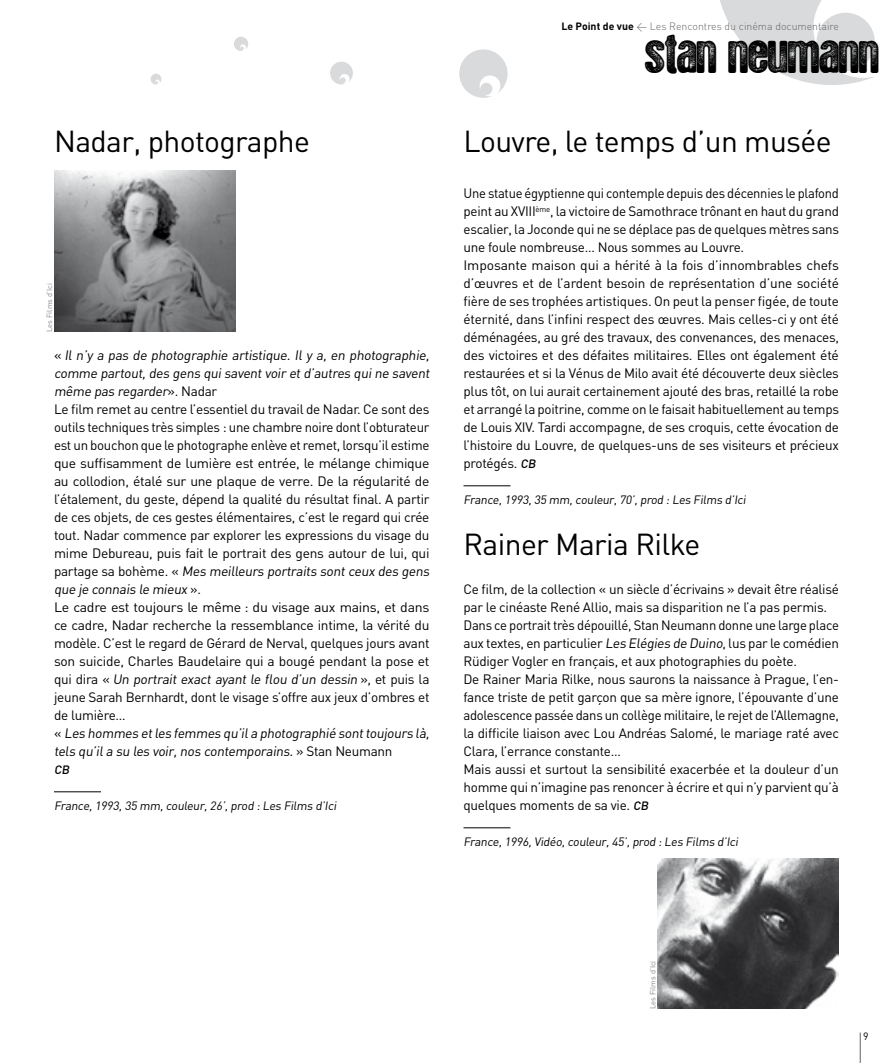
<style>
.page{position:relative;width:893px;height:1063px;background:#fff}
.page>*{position:absolute;margin:0;border:0;box-sizing:border-box;transform-origin:0 0}
.t1{font:43.5px "Hotel Coral Essex";color:#000}
.t2{font:30px "DIN";letter-spacing:-.02em;color:#000}
.t3{font:13.5px/18px "DIN";letter-spacing:-.02em;color:#000}
.t4{font:13.5px/18px "DIN";letter-spacing:-.02em;color:#000;scale:.96 1}
.t5{font:13.5px/18px "DIN Regular Alternate";color:#000}
.t6{font:13.5px/18px "DIN";letter-spacing:-.02em;color:#000;text-align:justify;scale:1.05 1}
.t7{font:12px "DIN";color:#000}
.t8{font:500 12px "DIN";color:#000}
.t9{font:300 10.5px "DIN";color:#646567}
.t10{font:7.5px "DIN";color:#878889}
.s1{font-family:"DIN"}
.s2{font-weight:700;color:#000}
.s3{font-weight:500;font-size:12px}
.s4{font-family:"DIN Regular Alternate"}
</style>
<div class="page">
<svg style="left:720px;top:0;width:155px;height:85px"></svg>
<svg style="left:459px;top:49px;width:49px;height:49px"></svg>
<svg style="left:330px;top:62px;width:23px;height:23px"></svg>
<svg style="left:234px;top:37px;width:14px;height:14px"></svg>
<svg style="left:151px;top:74px;width:10px;height:11px"></svg>
<hr style="left:860px;top:1033px;width:1px;height:30px;background:#616264">
<hr style="left:54px;top:792px;width:47px;height:1px;background:#000">
<hr style="left:463px;top:486px;width:47px;height:1px;background:#000">
<hr style="left:463px;top:828px;width:47px;height:1px;background:#000">
<img style="left:54px;top:170px;width:181px;height:162px">
<img style="left:657px;top:859px;width:182px;height:150px">
<h2 class="t2" style="left:54px;top:122px;width:257px">Nadar, photographe</h2>
<p class="t10" style="left:45px;top:332px;width:50px;rotate:-90deg">Les Films d’Ici</p>
<p class="t5" style="left:54px;top:346px;width:379px;text-align:justify"><span class="s1">«</span> Il n’y a pas de photographie artistique. Il y a, en photographie, comme partout,des gens quisaventvoir etd’autres quine savent même pas regarder<span class="s1">» . N a d a r</span></p>
<p class="t3" style="left:54px;top:400px;width:377px;text-align:justify">Le film remet au centre l’essentiel du travail de Nadar. Ce sont des outils techniques très simples : une chambre noire dont l’obturateur est un bouchon que le photographe enlève et remet, lorsqu’il estime que suffisamment de lumière est entrée, le mélange chimique au collodion, étalé sur une plaque de verre. De la régularité de l’étalement, du geste, dépend la qualité du résultat final. A partir de ces objets, de ces gestes élémentaires, c’est le regard qui crée tout. Nadar commence par explorer les expressions du visage du mime Debureau, puis fait le portrait des gens autour de lui, qui</p>
<p class="t5" style="left:54px;top:562px;width:379px"><span class="s1">p a rta g e sa b o h è m e . «</span> Mes meilleurs portraits sontceux des gens que je connais le mieux <span class="s1">» .</span></p>
<p class="t6" style="left:54px;top:598px;width:359px">Le cadre est toujours le même : du visage aux mains, et dans ce cadre, Nadar recherche la ressemblance intime, la vérité du modèle. C’est le regard de Gérard de Nerval, quelques jours avant son suicide, Charles Baudelaire qui a bougé pendant la pose et</p>
<p class="t5" style="left:54px;top:670px;width:377px"><span class="s1">q u i d i ra «</span> Un portrait exact ayant le flou d’un dessin <span class="s1">» , et p u i s la</span></p>
<p class="t3" style="left:54px;top:688px;width:377px">jeune Sarah Bernhardt, dont le visage s’offre aux jeux d’ombres et de lumière…</p>
<p class="t5" style="left:54px;top:724px;width:379px"><span class="s1">«</span> Les hommes etles femmes qu’ila photographié sonttoujours là, tels qu’ila su les voir,nos contemporains. <span class="s1">» Sta n N e u m a n n</span></p>
<p class="t8" style="left:54px;top:762px;width:19px">CB</p>
<p class="t7" style="left:54px;top:798px;width:286px">France,1993,35 mm,couleur,26’,prod :Les Films d’Ici</p>
<p class="t9" style="left:561px;top:20px;width:279px"><span class="s2">Le Point de vue</span> &lt; Les Rencontres du cinéma documentaire</p>
<h1 class="t1" style="left:645px;top:32px;width:235px">STAN NEUMANN</h1>
<h2 class="t2" style="left:463px;top:122px;width:370px">Louvre, le temps d’un musée</h2>
<p class="t4" style="left:463px;top:184px;width:393px">Une statue égyptienne qui contemple depuis des décennies le plafond peint au XVIII<sup>ème</sup>, la victoire de Samothrace trônant en haut du grand escalier, la Joconde qui ne se déplace pas de quelques mètres sans une foule nombreuse… Nous sommes au Louvre.<br>Imposante maison qui a hérité à la fois d’innombrables chefs d’œuvres et de l’ardent besoin de représentation d’une société fière de ses trophées artistiques. On peut la penser figée, de toute éternité, dans l’infini respect des œuvres. Mais celles-ci y ont été déménagées, au gré des travaux, des convenances, des menaces, des victoires et des défaites militaires. Elles ont également été restaurées et si la Vénus de Milo avait été découverte deux siècles plus tôt, on lui aurait certainement ajouté des bras, retaillé la robe et arrangé la poitrine, comme on le faisait habituellement au temps de Louis XIV. Tardi accompagne, de ses croquis, cette évocation de l’histoire du Louvre, de quelques-uns de ses visiteurs et précieux protégés. <span class="s3">CB</span></p>
<p class="t7" style="left:463px;top:492px;width:286px">France,1993,35 mm,couleur,70’,prod :Les Films d’Ici</p>
<h2 class="t2" style="left:463px;top:525px;width:238px">Rainer Maria Rilke</h2>
<p class="t3" style="left:463px;top:580px;width:377px">Ce film, de la collection « un siècle d’écrivains » devait être réalisé par le cinéaste René Allio, mais sa disparition ne l’a pas permis.<br>Dans ce portrait très dépouillé, Stan Neumann donne une large place aux textes, en particulier <span class="s4">Les Elégies de Duino</span>, lus par le comédien Rüdiger Vogler en français, et aux photographies du poète.<br>De Rainer Maria Rilke, nous saurons la naissance à Prague, l’en&shy;fance triste de petit garçon que sa mère ignore, l’épouvante d’une adolescence passée dans un collège militaire, le rejet de l’Allemagne, la difficile liaison avec Lou Andréas Salomé, le mariage raté avec Clara, l’errance constante…<br>Mais aussi et surtout la sensibilité exacerbée et la douleur d’un homme qui n’imagine pas renoncer à écrire et qui n’y parvient qu’à quelques moments de sa vie. <span class="s3">CB</span></p>
<p class="t7" style="left:463px;top:834px;width:278px">France,1996,Vidéo,couleur,45’,prod :Les Films d’Ici</p>
<p class="t10" style="left:648px;top:1009px;width:50px;rotate:-90deg">Les Films d’Ici</p>
</div>
